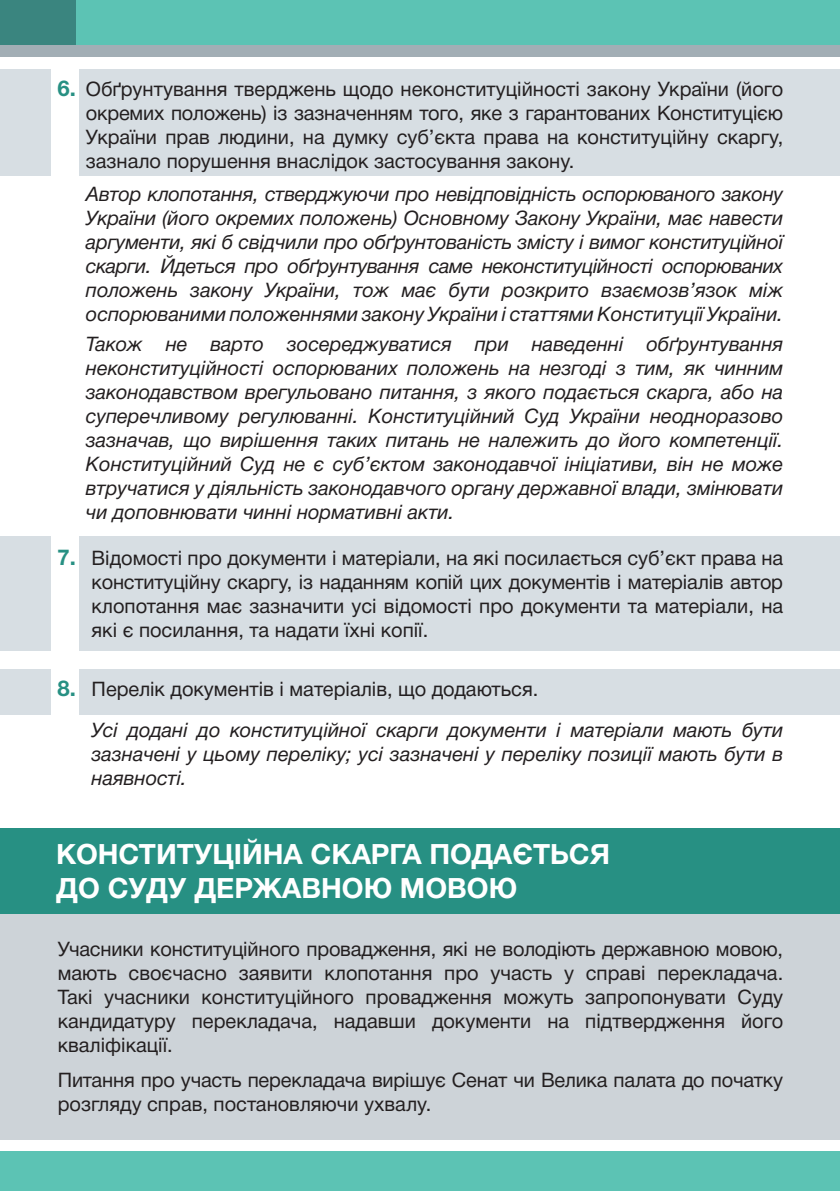
<style>
.page{position:relative;width:840px;height:1191px;background:#fff}
.page>*{position:absolute;margin:0;border:0;box-sizing:border-box;transform-origin:0 0}
.t1{font:700 28px/33.6px "Helvetica Neue Cyr";color:#fff}
.t2{font:italic 20px/24px "Helvetica Neue Cyr";color:#231f20;text-align:justify}
.t3{font:20px/24px "Helvetica Neue Cyr";color:#231f20;text-align:justify}
.s1{font-weight:700;font-size:22px;color:#279083}
.s2{font-weight:700;font-style:normal;font-size:22px;color:#279083}
.s3{font-style:normal}
</style>
<div class="page">
<div style="left:0;top:70px;width:839px;height:106px;background:#d7dee3"></div>
<div style="left:0;top:536px;width:839px;height:114px;background:#d7dee3"></div>
<div style="left:0;top:669px;width:839px;height:45px;background:#d7dee3"></div>
<div style="left:51px;top:57px;width:28px;height:754px;background:#fff"></div>
<div style="left:0;top:1152px;width:839px;height:39px;background:#5cc3b4"></div>
<div style="left:0;top:0;width:839px;height:57px;background:#5cc3b4"></div>
<div style="left:0;top:0;width:75px;height:57px;background:#3a857f"></div>
<div style="left:0;top:45px;width:839px;height:12px;background:#a2aeb5"></div>
<div style="left:0;top:913px;width:839px;height:227px;background:#cdd3d8"></div>
<div style="left:0;top:828px;width:839px;height:85px;background:#279083"></div>
<p class="t3" style="left:86px;top:78px;width:698px;text-indent:-28px"><span class="s1">6.</span> Обґрунтування тверджень щодо неконституційності закону України (його окремих положень) із зазначенням того, яке з гарантованих Конституцією України прав людини, на думку суб’єкта права на конституційну скаргу, зазнало порушення внаслідок застосування закону.</p>
<p class="t2" style="left:86px;top:182px;width:698px">Автор клопотання, стверджуючи про невідповідність оспорюваного закону України (його окремих положень) Основному Закону України, має навести аргументи, які б свідчили про обґрунтованість змісту і вимог конституційної скарги. Йдеться про обґрунтування саме неконституційності оспорюваних положень закону України, тож має бути розкрито взаємозв’язок між оспорюваними положеннями закону України і статтями Конституції України.</p>
<p class="t2" style="left:86px;top:332px;width:698px">Також не варто зосереджуватися при наведенні обґрунтування неконституційності оспорюваних положень на незгоді з тим, як чинним законодавством врегульовано питання, з якого подається скарга, або на суперечливому регулюванні. Конституційний Суд України неодноразово зазначав, що вирішення таких питань не належить до його компетенції.<br>Конституційний Суд не є суб’єктом законодавчої ініціативи, він не може втручатися у діяльність законодавчого органу державної влади, змінювати чи доповнювати чинні нормативні акти.</p>
<p class="t3" style="left:91px;top:546px;width:692px;text-indent:-34px"><span class="s1">7.</span> Відомості про документи і матеріали, на які посилається суб’єкт права на конституційну скаргу, із наданням копій цих документів і матеріалів автор клопотання має зазначити усі відомості про документи та матеріали, на які є посилання, та надати їхні копії.</p>
<p class="t2" style="left:91px;top:668px;width:692px;line-height:41px;text-indent:-34px"><span class="s2">8.</span> <span class="s3">Перелік документів і матеріалів, що додаються.<br></span>Усі додані до конституційної скарги документи і матеріали мають бути</p>
<p class="t2" style="left:91px;top:741px;width:692px">зазначені у цьому переліку; усі зазначені у переліку позиції мають бути в наявності.</p>
<h1 class="t1" style="left:56px;top:838px;width:555px">КОНСТИТУЦІЙНА СКАРГА ПОДАЄТЬСЯ<br>ДО СУДУ ДЕРЖАВНОЮ МОВОЮ</h1>
<p class="t3" style="left:58px;top:936px;width:726px">Учасники конституційного провадження, які не володіють державною мовою, мають своєчасно заявити клопотання про участь у справі перекладача.<br>Такі учасники конституційного провадження можуть запропонувати Суду кандидатуру перекладача, надавши документи на підтвердження його кваліфікації.</p>
<p class="t3" style="left:58px;top:1068px;width:726px">Питання про участь перекладача вирішує Сенат чи Велика палата до початку розгляду справ, постановляючи ухвалу.</p>
</div>
